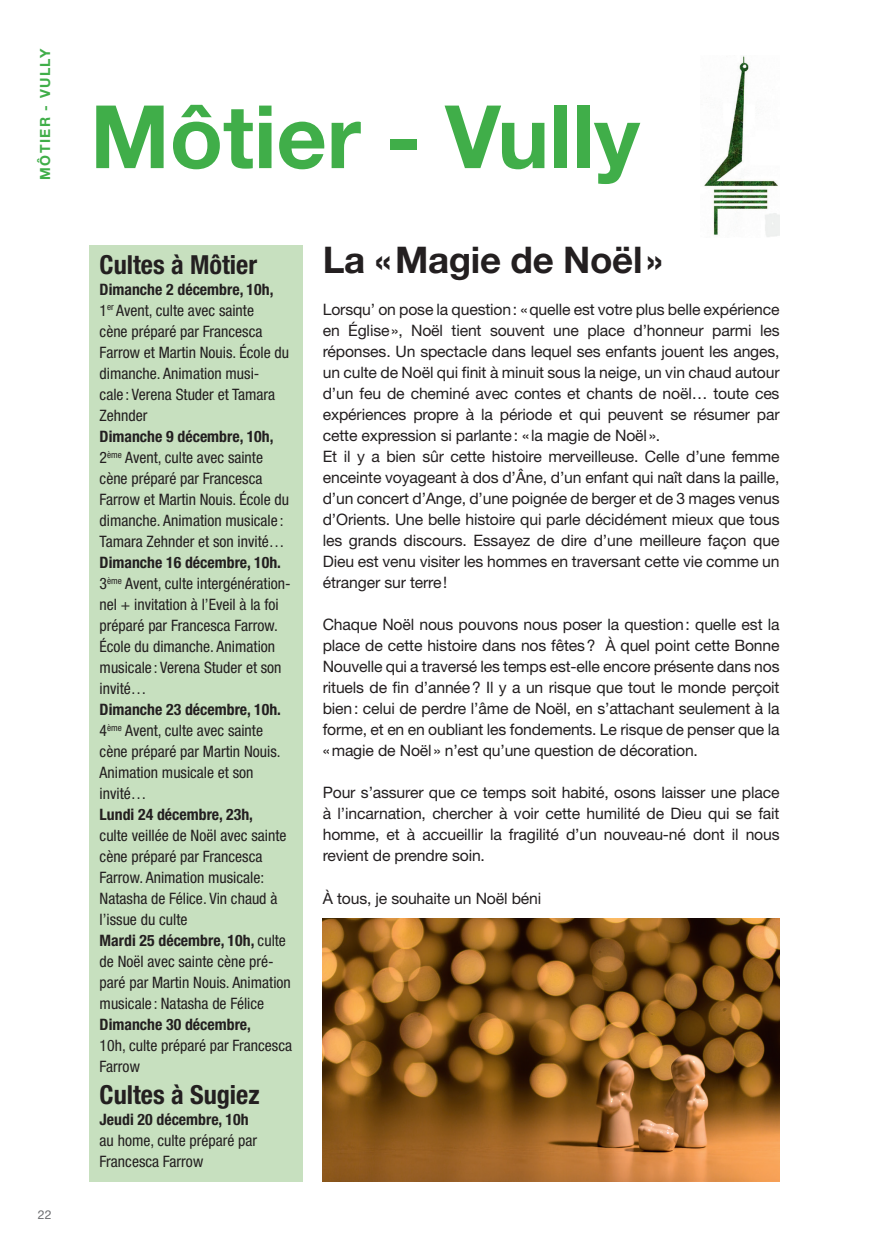
<style>
.page{position:relative;width:869px;height:1241px;background:#fff}
.page>*{position:absolute;margin:0;border:0;box-sizing:border-box;transform-origin:0 0}
.t1{font:700 87.5px "Helvetica Neue LT Std";color:#40ae49}
.t2{font:700 36.75px "Helvetica Neue LT Std";letter-spacing:-.01em;color:#231f20}
.t3{font:700 condensed 26.25px "Helvetica Neue LT Std";color:#231f20}
.t4{font:15.75px/21px "Helvetica Neue LT Std";letter-spacing:-.01em;color:#231f20;text-align:justify}
.t5{font:condensed 15.75px/21px "Helvetica Neue LT Std";color:#231f20}
.t6{font:700 condensed 15.75px "Helvetica Neue LT Std";color:#231f20}
.t7{font:700 14px "Helvetica Neue LT Std";letter-spacing:.1em;color:#40ae49}
.t8{font:12.25px "Helvetica Neue LT Std";color:#6c6d70}
.s1{font-weight:700}
</style>
<div class="page">
<div style="left:90px;top:245px;width:213px;height:936px;background:#c7e0bf"></div>
<img style="left:704px;top:56px;width:75px;height:181px">
<img style="left:322px;top:918px;width:457px;height:262px">
<p class="t7" style="left:36px;top:180px;width:132px;rotate:-90deg">MÔTIER - VULLY</p>
<p class="t8" style="left:38px;top:1206px;width:15px">22</p>
<h1 class="t1" style="left:90px;top:83px;width:551px">Môtier - Vully</h1>
<h3 class="t3" style="left:100px;top:248px;width:159px">Cultes à Môtier</h3>
<p class="t5" style="left:100px;top:278px;width:191px"><span class="s1">Dimanche 2 décembre, 10h,<br></span>1<sup>er</sup> Avent, culte avec sainte<br>cène préparé par Francesca<br>Farrow et Martin Nouis. École du dimanche. Animation musi-<br>cale : Verena Studer et Tamara<br>Zehnder</p>
<p class="t5" style="left:100px;top:425px;width:191px"><span class="s1">Dimanche 9 décembre, 10h,<br></span>2<sup>ème</sup> Avent, culte avec sainte cène préparé par Francesca<br>Farrow et Martin Nouis. École du dimanche. Animation musicale :<br>Tamara Zehnder et son invité…</p>
<p class="t5" style="left:100px;top:551px;width:192px"><span class="s1">Dimanche 16 décembre, 10h.<br></span>3<sup>ème</sup> Avent, culte intergénération&shy;nel + invitation à l’Eveil à la foi préparé par Francesca Farrow.<br>École du dimanche. Animation musicale : Verena Studer et son invité…</p>
<p class="t5" style="left:100px;top:698px;width:183px"><span class="s1">Dimanche 23 décembre, 10h.<br></span>4<sup>ème</sup> Avent, culte avec sainte cène préparé par Martin Nouis.<br>Animation musicale et son invité…</p>
<p class="t6" style="left:100px;top:804px;width:155px">Lundi 24 décembre, 23h,</p>
<p class="t5" style="left:100px;top:824px;width:193px">culte veillée de Noël avec sainte cène préparé par Francesca<br>Farrow. Animation musicale:<br>Natasha de Félice. Vin chaud à l’issue du culte<br><span class="s1">Mardi 25 décembre, 10h,</span> culte de Noël avec sainte cène pré&shy;paré par Martin Nouis. Animation musicale : Natasha de Félice</p>
<p class="t6" style="left:100px;top:1014px;width:153px">Dimanche 30 décembre,</p>
<p class="t5" style="left:100px;top:1034px;width:194px">10h, culte préparé par Francesca<br>Farrow</p>
<h3 class="t3" style="left:100px;top:1078px;width:161px">Cultes à Sugiez</h3>
<p class="t6" style="left:100px;top:1109px;width:150px">Jeudi 20 décembre, 10h</p>
<p class="t5" style="left:100px;top:1129px;width:159px">au home, culte préparé par<br>Francesca Farrow</p>
<h2 class="t2" style="left:322px;top:237px;width:341px">La «Magie de Noël»</h2>
<p class="t4" style="left:322px;top:299px;width:458px;text-align:left">Lorsqu’ on pose la question: «quelle est votre plus belle expérience en Église», Noël tient souvent une place d’honneur parmi les réponses. Un spectacle dans lequel ses enfants jouent les anges, un culte de Noël qui finit à minuit sous la neige, un vin chaud autour d’un feu de cheminé avec contes et chants de noël… toute ces expériences propre à la période et qui peuvent se résumer par cette expression si parlante: «la magie de Noël».<br>Et il y a bien sûr cette histoire merveilleuse. Celle d’une femme enceinte voyageant à dos d’Âne, d’un enfant qui naît dans la paille, d’un concert d’Ange, d’une poignée de berger et de 3 mages venus d’Orients. Une belle histoire qui parle décidément mieux que tous les grands discours. Essayez de dire d’une meilleure façon que Dieu est venu visiter les hommes en traversant cette vie comme un étranger sur terre!</p>
<p class="t4" style="left:322px;top:614px;width:458px">Chaque Noël nous pouvons nous poser la question: quelle est la place de cette histoire dans nos fêtes? À quel point cette Bonne Nouvelle qui a traversé les temps est-elle encore présente dans nos rituels de fin d’année? Il y a un risque que tout le monde perçoit bien: celui de perdre l’âme de Noël, en s’attachant seulement à la forme, et en en oubliant les fondements. Le risque de penser que la «magie de Noël» n’est qu’une question de décoration.</p>
<p class="t4" style="left:322px;top:782px;width:458px">Pour s’assurer que ce temps soit habité, osons laisser une place à l’incarnation, chercher à voir cette humilité de Dieu qui se fait homme, et à accueillir la fragilité d’un nouveau-né dont il nous revient de prendre soin.</p>
<p class="t4" style="left:322px;top:887px;width:220px">À tous, je souhaite un Noël béni</p>
</div>
